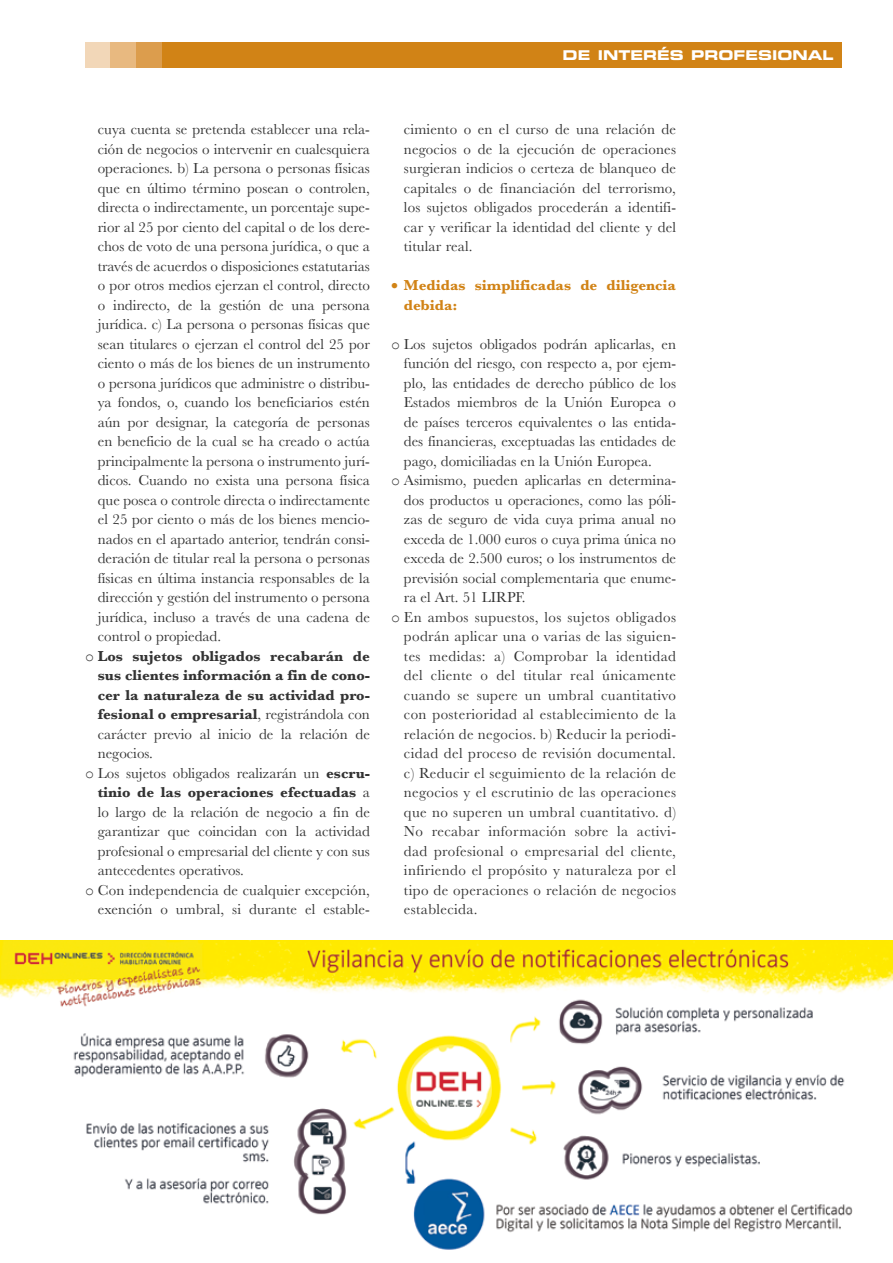
<style>
.page{position:relative;width:893px;height:1263px;background:#fff}
.page>*{position:absolute;margin:0;border:0;box-sizing:border-box;transform-origin:0 0}
.t1{font:15px/19.5px "Baskerville";color:#333;text-align:justify}
.t2{font:15px "Baskerville";letter-spacing:.025em;color:#333}
.t3{font:700 15px "Baskerville";color:#333}
.t4{font:700 15px/19.5px "Baskerville";color:#d18316}
.t5{font:13.5px "Eurostile LT Std Bold Ex 2";color:#fff}
.s1{font-family:"Courier New";font-weight:400}
.s2{font-weight:400}
.s3{font-family:"Courier New"}
.s4{font-weight:700}
</style>
<div class="page">
<div style="left:85px;top:43px;width:757px;height:25px;background:#d18316"></div>
<div style="left:85px;top:43px;width:26px;height:25px;background:#f2d7b8"></div>
<div style="left:111px;top:43px;width:25px;height:25px;background:#e8b980"></div>
<div style="left:136px;top:43px;width:26px;height:25px;background:#dc9d4d"></div>
<img style="left:0;top:940px;width:893px;height:310px">
<p class="t5" style="left:563px;top:46px;width:272px">DE INTERÉS PROFESIONAL</p>
<p class="t1" style="left:98px;top:120px;width:274px">cuya cuenta se pretenda establecer una rela-</p>
<p class="t1" style="left:98px;top:139px;width:274px">ción de negocios o intervenir en cualesquiera</p>
<p class="t1" style="left:98px;top:159px;width:274px">operaciones. b) La persona o personas físicas</p>
<p class="t1" style="left:98px;top:178px;width:274px">que en último término posean o controlen,</p>
<p class="t1" style="left:98px;top:198px;width:274px">directa o indirectamente, un porcentaje supe-</p>
<p class="t1" style="left:98px;top:217px;width:274px">rior al 25 por ciento del capital o de los dere-</p>
<p class="t1" style="left:98px;top:237px;width:274px">chos de voto de una persona jurídica, o que a</p>
<p class="t1" style="left:98px;top:256px;width:274px">través de acuerdos o disposiciones estatutarias</p>
<p class="t1" style="left:98px;top:276px;width:274px">o por otros medios ejerzan el control, directo</p>
<p class="t1" style="left:98px;top:295px;width:274px">o indirecto, de la gestión de una persona</p>
<p class="t1" style="left:98px;top:315px;width:274px">jurídica. c) La persona o personas físicas que</p>
<p class="t1" style="left:98px;top:334px;width:274px">sean titulares o ejerzan el control del 25 por</p>
<p class="t1" style="left:98px;top:354px;width:274px">ciento o más de los bienes de un instrumento</p>
<p class="t1" style="left:98px;top:373px;width:274px">o persona jurídicos que administre o distribu-</p>
<p class="t1" style="left:98px;top:393px;width:274px">ya fondos, o, cuando los beneficiarios estén</p>
<p class="t1" style="left:98px;top:412px;width:274px">aún por designar, la categoría de personas</p>
<p class="t1" style="left:98px;top:432px;width:274px">en beneficio de la cual se ha creado o actúa</p>
<p class="t1" style="left:98px;top:451px;width:274px">principalmente la persona o instrumento jurí-</p>
<p class="t1" style="left:98px;top:471px;width:274px">dicos. Cuando no exista una persona física</p>
<p class="t1" style="left:98px;top:490px;width:274px">que posea o controle directa o indirectamente</p>
<p class="t1" style="left:98px;top:510px;width:274px">el 25 por ciento o más de los bienes mencio-</p>
<p class="t1" style="left:98px;top:529px;width:274px">nados en el apartado anterior, tendrán consi-</p>
<p class="t1" style="left:98px;top:549px;width:274px">deración de titular real la persona o personas</p>
<p class="t1" style="left:98px;top:568px;width:274px">físicas en última instancia responsables de la</p>
<p class="t1" style="left:98px;top:588px;width:274px">dirección y gestión del instrumento o persona</p>
<p class="t1" style="left:98px;top:607px;width:274px">jurídica, incluso a través de una cadena de</p>
<p class="t1" style="left:98px;top:627px;width:125px">control o propiedad.</p>
<p class="t3" style="left:85px;top:645px;width:286px"><span class="s1">o</span> Los sujetos obligados recabarán de</p>
<p class="t3" style="left:98px;top:665px;width:274px">sus clientes información a fin de cono-</p>
<p class="t3" style="left:98px;top:684px;width:274px">cer la naturaleza de su actividad pro-</p>
<p class="t3" style="left:98px;top:704px;width:274px">fesional o empresarial<span class="s2">, registrándola con</span></p>
<p class="t1" style="left:98px;top:724px;width:274px">carácter previo al inicio de la relación de</p>
<p class="t1" style="left:98px;top:744px;width:57px">negocios.</p>
<p class="t1" style="left:85px;top:763px;width:286px"><span class="s3">o</span> Los sujetos obligados realizarán un <span class="s4">escru-</span></p>
<p class="t3" style="left:98px;top:782px;width:274px">tinio de las operaciones efectuadas <span class="s2">a</span></p>
<p class="t1" style="left:98px;top:802px;width:274px">lo largo de la relación de negocio a fin de</p>
<p class="t1" style="left:98px;top:822px;width:274px">garantizar que coincidan con la actividad</p>
<p class="t1" style="left:98px;top:841px;width:274px">profesional o empresarial del cliente y con sus</p>
<p class="t1" style="left:98px;top:861px;width:148px">antecedentes operativos.</p>
<p class="t1" style="left:85px;top:880px;width:286px"><span class="s3">o</span> Con independencia de cualquier excepción,</p>
<p class="t1" style="left:98px;top:900px;width:274px">exención o umbral, si durante el estable-</p>
<p class="t1" style="left:404px;top:120px;width:274px">cimiento o en el curso de una relación de negocios o de la ejecución de operaciones surgieran indicios o certeza de blanqueo de capitales o de financiación del terrorismo, los sujetos obligados procederán a identifi&shy;car y verificar la identidad del cliente y del titular real.</p>
<p class="t4" style="left:404px;top:275px;width:274px;text-indent:-13px">• Medidas simplificadas de diligencia debida:</p>
<p class="t1" style="left:391px;top:334px;width:286px"><span class="s3">o</span> Los sujetos obligados podrán aplicarlas, en</p>
<p class="t1" style="left:404px;top:354px;width:274px">función del riesgo, con respecto a, por ejem-</p>
<p class="t1" style="left:404px;top:373px;width:274px">plo, las entidades de derecho público de los</p>
<p class="t1" style="left:404px;top:393px;width:274px">Estados miembros de la Unión Europea o</p>
<p class="t1" style="left:404px;top:412px;width:274px">de países terceros equivalentes o las entida-</p>
<p class="t1" style="left:404px;top:432px;width:274px">des financieras, exceptuadas las entidades de</p>
<p class="t1" style="left:404px;top:451px;width:249px">pago, domiciliadas en la Unión Europea.</p>
<p class="t1" style="left:391px;top:471px;width:286px"><span class="s3">o</span> Asimismo, pueden aplicarlas en determina-</p>
<p class="t1" style="left:404px;top:490px;width:274px">dos productos u operaciones, como las póli-</p>
<p class="t1" style="left:404px;top:510px;width:274px">zas de seguro de vida cuya prima anual no</p>
<p class="t1" style="left:404px;top:529px;width:274px">exceda de 1.000 euros o cuya prima única no</p>
<p class="t1" style="left:404px;top:549px;width:274px">exceda de 2.500 euros; o los instrumentos de</p>
<p class="t1" style="left:404px;top:568px;width:274px">previsión social complementaria que enume-</p>
<p class="t1" style="left:404px;top:588px;width:123px">ra el Art. 51 LIRPF.</p>
<p class="t2" style="left:391px;top:607px;width:286px"><span class="s3">o</span> En ambos supuestos, los sujetos obligados</p>
<p class="t2" style="left:404px;top:627px;width:274px">podrán aplicar una o varias de las siguien-</p>
<p class="t2" style="left:404px;top:646px;width:274px">tes medidas: a) Comprobar la identidad</p>
<p class="t2" style="left:404px;top:666px;width:274px">del cliente o del titular real únicamente</p>
<p class="t2" style="left:404px;top:685px;width:274px">cuando se supere un umbral cuantitativo</p>
<p class="t2" style="left:404px;top:705px;width:274px">con posterioridad al establecimiento de la</p>
<p class="t2" style="left:404px;top:724px;width:274px">relación de negocios. b) Reducir la periodi-</p>
<p class="t2" style="left:404px;top:744px;width:274px">cidad del proceso de revisión documental.</p>
<p class="t2" style="left:404px;top:763px;width:274px">c) Reducir el seguimiento de la relación de</p>
<p class="t2" style="left:404px;top:783px;width:274px">negocios y el escrutinio de las operaciones</p>
<p class="t2" style="left:404px;top:802px;width:274px">que no superen un umbral cuantitativo. d)</p>
<p class="t2" style="left:404px;top:822px;width:274px">No recabar información sobre la activi-</p>
<p class="t2" style="left:404px;top:841px;width:274px">dad profesional o empresarial del cliente,</p>
<p class="t2" style="left:404px;top:861px;width:274px">infiriendo el propósito y naturaleza por el</p>
<p class="t2" style="left:404px;top:880px;width:274px">tipo de operaciones o relación de negocios</p>
<p class="t2" style="left:404px;top:900px;width:75px">establecida.</p>
</div>
